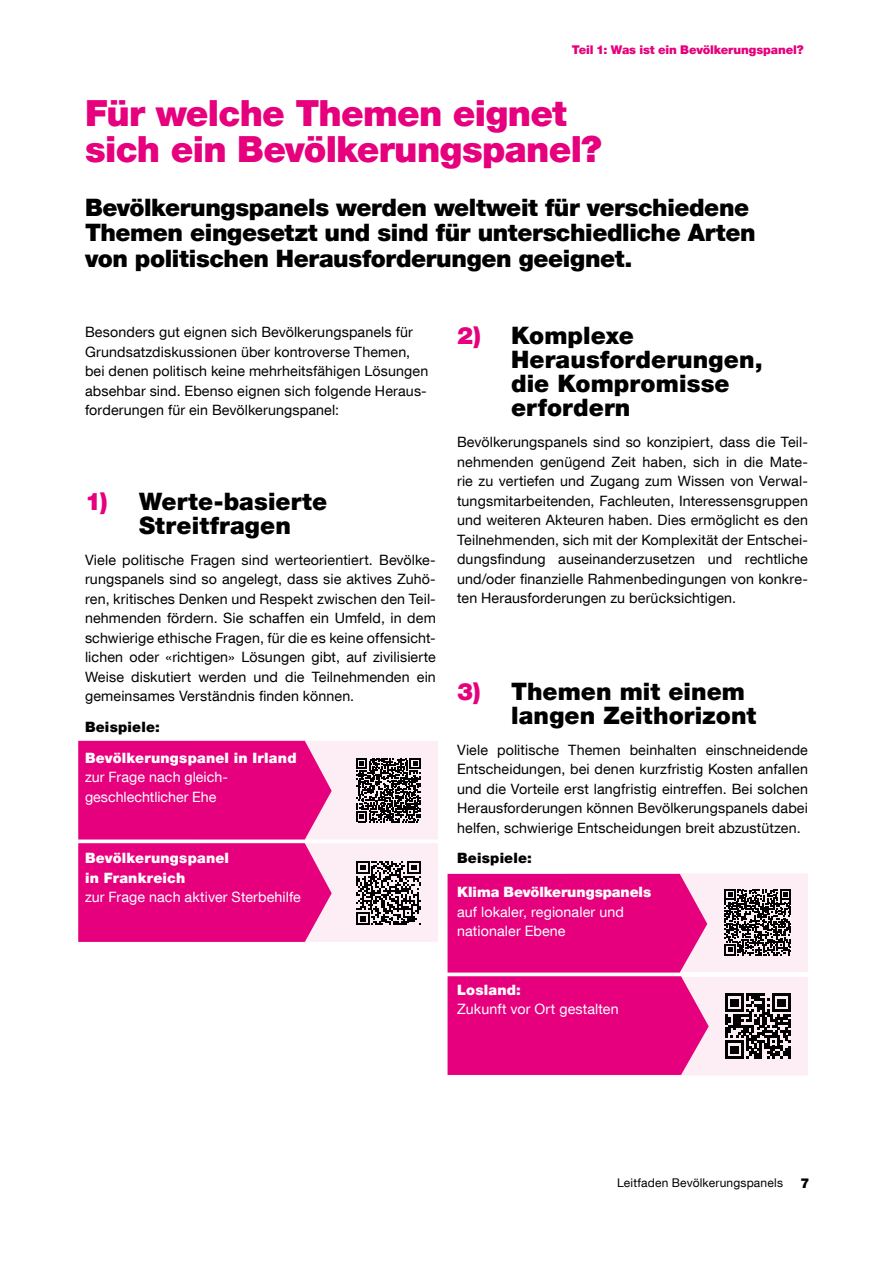
<style>
.page{position:relative;width:893px;height:1263px;background:#fff}
.page>*{position:absolute;margin:0;border:0;box-sizing:border-box;transform-origin:0 0}
.t1{font:900 36px/36px "Helvetica Neue LT Com";letter-spacing:-.02em;color:#e6007d}
.t2{font:900 24px/25.5px "Helvetica Neue LT Com";letter-spacing:-.015em;color:#000}
.t3{font:900 24px/24px "Helvetica Neue LT Com";letter-spacing:.005em;color:#000}
.t4{font:14.25px/19.5px "Helvetica Neue LT Com";letter-spacing:.01em;color:#000;text-align:justify}
.t5{font:14.25px/19.5px "Helvetica Neue LT Com";letter-spacing:.01em;color:#fff}
.t6{font:900 14.25px/19.5px "Helvetica Neue LT Com";letter-spacing:.01em;color:#fff}
.t7{font:900 14.25px "Helvetica Neue LT Com";letter-spacing:.015em;color:#000}
.t8{font:900 13.5px "Helvetica Neue LT Com";color:#000}
.t9{font:900 12px "Helvetica Neue LT Com";letter-spacing:-.01em;color:#e6007d}
.t10{font:12px "Helvetica Neue LT Com";letter-spacing:.015em;color:#000}
.s1{color:#e6007d}
</style>
<div class="page">
<svg style="left:448px;top:873px;width:360px;height:202px;background:#d7358d"></svg>
<svg style="left:78px;top:741px;width:360px;height:201px;background:#da3e93"></svg>
<p class="t9" style="left:572px;top:42px;width:233px">Teil 1: Was ist ein Bevölkerungspanel?</p>
<h1 class="t1" style="left:85px;top:95px;width:518px">Für welche Themen eignet sich ein Bevölkerungspanel?</h1>
<h2 class="t2" style="left:85px;top:194px;width:672px">Bevölkerungspanels werden weltweit für verschiedene<br>Themen eingesetzt und sind für unterschiedliche Arten von politischen Herausforderungen geeignet.</h2>
<p class="t4" style="left:85px;top:322px;width:345px;text-align:left">Besonders gut eignen sich Bevölkerungspanels für Grundsatzdiskussionen über kontroverse Themen, bei denen politisch keine mehrheitsfähigen Lösungen absehbar sind. Ebenso eignen sich folgende Heraus&shy;forderungen für ein Bevölkerungspanel:</p>
<h2 class="t3" style="left:139px;top:489px;width:190px;text-indent:-54px"><span class="s1">1)</span> Werte-basierte<br>Streitfragen</h2>
<p class="t4" style="left:85px;top:550px;width:352px">Viele politische Fragen sind werteorientiert. Bevölke&shy;rungspanels sind so angelegt, dass sie aktives Zuhö&shy;ren, kritisches Denken und Respekt zwischen den Teil&shy;nehmenden fördern. Sie schaffen ein Umfeld, in dem schwierige ethische Fragen, für die es keine offensicht&shy;lichen oder «richtigen» Lösungen gibt, auf zivilisierte Weise diskutiert werden und die Teilnehmenden ein gemeinsames Verständnis finden können.</p>
<p class="t7" style="left:85px;top:718px;width:76px">Beispiele:</p>
<p class="t6" style="left:85px;top:748px;width:213px">Bevölkerungspanel in Irland</p>
<p class="t5" style="left:85px;top:767px;width:144px">zur Frage nach gleich&shy;geschlechtlicher Ehe</p>
<p class="t6" style="left:85px;top:848px;width:146px">Bevölkerungspanel in Frankreich</p>
<p class="t5" style="left:85px;top:887px;width:217px">zur Frage nach aktiver Sterbehilfe</p>
<h2 class="t3" style="left:511px;top:324px;width:253px;text-indent:-54px"><span class="s1">2)</span> Komplexe<br>Herausforderungen, die Kompromisse erfordern</h2>
<p class="t4" style="left:457px;top:432px;width:352px">Bevölkerungspanels sind so konzipiert, dass die Teil&shy;nehmenden genügend Zeit haben, sich in die Mate&shy;rie zu vertiefen und Zugang zum Wissen von Verwal&shy;tungsmitarbeitenden, Fachleuten, Interessensgruppen und weiteren Akteuren haben. Dies ermöglicht es den Teilnehmenden, sich mit der Komplexität der Entschei&shy;dungsfindung auseinanderzusetzen und rechtliche und/oder finanzielle Rahmenbedingungen von konkre&shy;ten Herausforderungen zu berücksichtigen.</p>
<h2 class="t3" style="left:511px;top:679px;width:247px;text-indent:-54px"><span class="s1">3)</span> Themen mit einem langen Zeithorizont</h2>
<p class="t4" style="left:457px;top:739px;width:352px">Viele politische Themen beinhalten einschneidende Entscheidungen, bei denen kurzfristig Kosten anfallen und die Vorteile erst langfristig eintreffen. Bei solchen Herausforderungen können Bevölkerungspanels dabei helfen, schwierige Entscheidungen breit abzustützen.</p>
<p class="t7" style="left:457px;top:850px;width:76px">Beispiele:</p>
<p class="t6" style="left:457px;top:882px;width:196px">Klima Bevölkerungspanels</p>
<p class="t5" style="left:457px;top:901px;width:168px">auf lokaler, regionaler und nationaler Ebene</p>
<p class="t6" style="left:457px;top:980px;width:65px">Losland:</p>
<p class="t5" style="left:457px;top:999px;width:163px">Zukunft vor Ort gestalten</p>
<p class="t10" style="left:617px;top:1175px;width:167px">Leitfaden Bevölkerungspanels</p>
<p class="t8" style="left:800px;top:1175px;width:11px">7</p>
</div>
